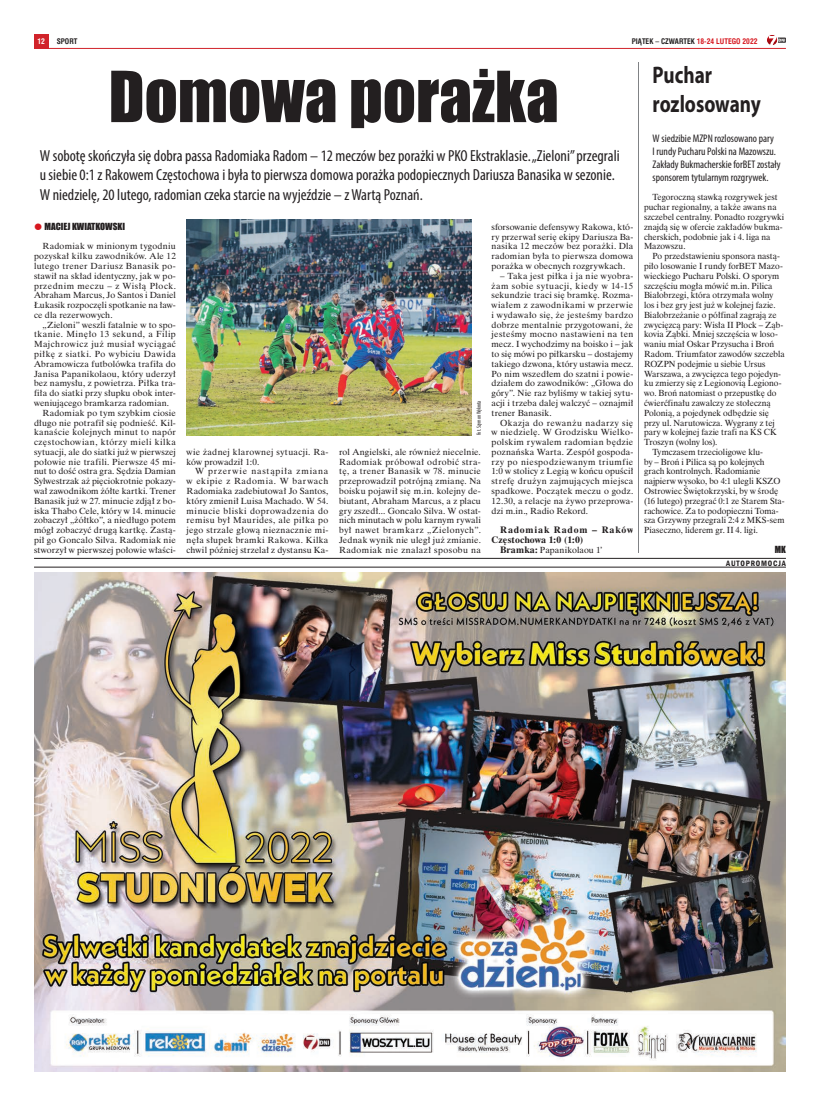
<style>
.page{position:relative;width:820px;height:1106px;background:#fff}
.page>*{position:absolute;margin:0;border:0;box-sizing:border-box;transform-origin:0 0}
.t1{font:65px "Impact";color:#231f20}
.t2{font:700 24px/29.4px "Myriad Pro";color:#231f20;scale:.8 1}
.t3{font:condensed 16px/19.2px "Myriad Pro";color:#231f20}
.t4{font:condensed 11px/13.2px "Myriad Pro";color:#231f20}
.t5{font:9px "Impact CE";color:#231f20}
.t6{font:8.5px/9.8px "Dutch 801 Rm PL";letter-spacing:.01em;color:#231f20;text-align:justify}
.t7{font:8.5px/9.8px "Dutch 801 Rm PL";letter-spacing:.03em;color:#231f20}
.t8{font:8.5px "Dutch 801 Rm PL";letter-spacing:.055em;color:#231f20}
.t9{font:8.5px "Dutch 801 Rm PL";letter-spacing:-.01em;color:#231f20}
.t10{font:8.5px "Dutch 801 Rm PL";letter-spacing:.05em;color:#231f20}
.t11{font:700 8.5px "Dutch 801 Rm PL";letter-spacing:.085em;color:#231f20}
.t12{font:700 8.5px "Dutch 801 Rm PL";letter-spacing:.005em;color:#231f20}
.t13{font:600 condensed 8px "Franklin Gothic";letter-spacing:.1em;color:#231f20}
.t14{font:700 7.5px "Swis 721 Cn PL";color:#231f20}
.t15{font:700 7.5px "Swis 721 Cn PL";color:#fff}
.t16{font:condensed 6px "Myriad Pro";color:#231f20;scale:.9 1}
.s1{color:#d7171f}
.s2{font-weight:700}
</style>
<div class="page">
<div style="left:34px;top:34px;width:14px;height:14px;background:#d1232a"></div>
<hr style="left:34px;top:48px;width:751px;height:1px;background:#d1232a">
<svg style="left:767px;top:35px;width:17px;height:10px"></svg>
<img style="left:186px;top:220px;width:285px;height:215px">
<hr style="left:34px;top:558px;width:751px;height:1px;background:#231f20">
<hr style="left:34px;top:567px;width:751px;height:1px;background:#231f20">
<hr style="left:638px;top:63px;width:1px;height:490px;background:#808285">
<img style="left:34px;top:572px;width:751px;height:499px">
<p class="t15" style="left:37px;top:37px;width:9px">12</p>
<p class="t14" style="left:57px;top:37px;width:22px">SPORT</p>
<p class="t14" style="left:631px;top:37px;width:127px">PIĄTEK – CZWARTEK <span class="s1">18-24 LUTEGO 2022</span></p>
<h1 class="t1" style="left:108px;top:46px;width:451px">Domowa porażka</h1>
<p class="t3" style="left:40px;top:146px;width:581px">W sobotę skończyła się dobra passa Radomiaka Radom – 12 meczów bez porażki w PKO Ekstraklasie. „Zieloni” przegrali u siebie 0:1 z Rakowem Częstochowa i była to pierwsza domowa porażka podopiecznych Dariusza Banasika w sezonie.<br>W niedzielę, 20 lutego, radomian czeka starcie na wyjeździe – z Wartą Poznań.</p>
<p class="t5" style="left:44px;top:221px;width:82px">MACIEJ KWIATKOWSKI</p>
<p class="t6" style="left:34px;top:241px;width:143px;text-indent:9px">Radomiak w minionym tygodniu pozyskał kilku zawodników. Ale 12 lutego trener Dariusz Banasik po&shy;stawił na skład identyczny, jak w po&shy;przednim meczu – z Wisłą Płock.<br>Abraham Marcus, Jo Santos i Daniel Łukasik rozpoczęli spotkanie na ław&shy;ce dla rezerwowych.</p>
<p class="t6" style="left:43px;top:319px;width:135px">„Zieloni” weszli fatalnie w to spo-</p>
<p class="t8" style="left:34px;top:329px;width:143px">tkanie. Minęło 13 sekund, a Filip</p>
<p class="t8" style="left:34px;top:339px;width:143px">Majchrowicz już musiał wyciągać</p>
<p class="t10" style="left:34px;top:348px;width:143px">piłkę z siatki. Po wybiciu Dawida</p>
<p class="t6" style="left:34px;top:359px;width:143px">Abramowicza futbolówka trafiła do</p>
<p class="t6" style="left:34px;top:368px;width:143px">Janisa Papanikolaou, który uderzył</p>
<p class="t6" style="left:34px;top:378px;width:143px">bez namysłu, z powietrza. Piłka tra-</p>
<p class="t6" style="left:34px;top:388px;width:143px">fiła do siatki przy słupku obok inter-</p>
<p class="t6" style="left:34px;top:398px;width:136px">weniującego bramkarza radomian.</p>
<p class="t7" style="left:43px;top:408px;width:135px">Radomiak po tym szybkim ciosie</p>
<p class="t6" style="left:34px;top:417px;width:143px">długo nie potrafił się podnieść. Kil-</p>
<p class="t7" style="left:34px;top:427px;width:143px">kanaście kolejnych minut to napór</p>
<p class="t8" style="left:34px;top:436px;width:143px">częstochowian, którzy mieli kilka</p>
<p class="t6" style="left:34px;top:447px;width:144px">sytuacji, ale do siatki już w pierwszej</p>
<p class="t7" style="left:34px;top:456px;width:143px">połowie nie trafili. Pierwsze 45 mi-</p>
<p class="t6" style="left:34px;top:466px;width:143px">nut to dość ostra gra. Sędzia Damian</p>
<p class="t6" style="left:34px;top:476px;width:143px">Sylwestrzak aż pięciokrotnie pokazy-</p>
<p class="t6" style="left:34px;top:486px;width:143px">wał zawodnikom żółte kartki. Trener</p>
<p class="t6" style="left:34px;top:496px;width:143px">Banasik już w 27. minucie zdjął z bo-</p>
<p class="t6" style="left:34px;top:505px;width:143px">iska Thabo Cele, który w 14. minucie</p>
<p class="t6" style="left:34px;top:515px;width:143px">zobaczył „żółtko”, a niedługo potem</p>
<p class="t6" style="left:34px;top:525px;width:143px">mógł zobaczyć drugą kartkę. Zastą-</p>
<p class="t6" style="left:34px;top:535px;width:143px">pił go Goncalo Silva. Radomiak nie</p>
<p class="t6" style="left:34px;top:545px;width:143px">stworzył w pierwszej połowie właści-</p>
<p class="t7" style="left:186px;top:447px;width:143px">wie żadnej klarownej sytuacji. Ra&shy;ków prowadził 1:0.</p>
<p class="t6" style="left:186px;top:466px;width:143px;text-indent:9px">W przerwie nastąpiła zmiana w ekipie z Radomia. W barwach Radomiaka zadebiutował Jo Santos, który zmienił Luisa Machado. W 54. minucie bliski doprowadzenia do remisu był Maurides, ale piłka po jego strzale głową nieznacznie mi&shy;nęła słupek bramki Rakowa. Kilka chwil później strzelał z dystansu Ka-</p>
<p class="t16" style="left:475px;top:435px;width:40px;rotate:-90deg">Fot. Szymon Wykrota</p>
<p class="t6" style="left:339px;top:447px;width:143px">rol Angielski, ale również niecelnie.<br>Radomiak próbował odrobić stra&shy;tę, a trener Banasik w 78. minucie przeprowadził potrójną zmianę. Na boisku pojawił się m.in. kolejny de&shy;biutant, Abraham Marcus, a z placu gry zszedł... Goncalo Silva. W ostat&shy;nich minutach w polu karnym rywali był nawet bramkarz „Zielonych”.<br>Jednak wynik nie uległ już zmianie.<br>Radomiak nie znalazł sposobu na</p>
<p class="t6" style="left:491px;top:222px;width:143px">sforsowanie defensywy Rakowa, któ&shy;ry przerwał serię ekipy Dariusza Ba&shy;nasika 12 meczów bez porażki. Dla radomian była to pierwsza domowa porażka w obecnych rozgrywkach.</p>
<p class="t6" style="left:491px;top:271px;width:143px;text-indent:9px">– Taka jest piłka i ja nie wyobra&shy;żam sobie sytuacji, kiedy w 14-15 sekundzie traci się bramkę. Rozma&shy;wiałem z zawodnikami w przerwie i wydawało się, że jesteśmy bardzo dobrze mentalnie przygotowani, że jesteśmy mocno nastawieni na ten mecz. I wychodzimy na boisko i – jak to się mówi po piłkarsku – dostajemy takiego dzwona, który ustawia mecz.<br>Po nim wszedłem do szatni i powie&shy;działem do zawodników: „Głowa do góry”. Nie raz byliśmy w takiej sytu&shy;acji i trzeba dalej walczyć – oznajmił trener Banasik.</p>
<p class="t6" style="left:491px;top:417px;width:143px;text-indent:9px">Okazja do rewanżu nadarzy się w niedzielę. W Grodzisku Wielko&shy;polskim rywalem radomian będzie poznańska Warta. Zespół gospoda&shy;rzy po niespodziewanym triumfie 1:0 w stolicy z Legią w końcu opuścił strefę drużyn zajmujących miejsca spadkowe. Początek meczu o godz.<br>12.30, a relacje na żywo przeprowa&shy;dzi m.in., Radio Rekord.</p>
<p class="t11" style="left:500px;top:524px;width:135px">Radomiak Radom – Raków</p>
<p class="t12" style="left:491px;top:534px;width:93px">Częstochowa 1:0 (1:0)</p>
<p class="t6" style="left:500px;top:545px;width:104px"><span class="s2">Bramka:</span> Papanikolaou 1’</p>
<h2 class="t2" style="left:652px;top:59px;width:137px">Puchar rozlosowany</h2>
<p class="t4" style="left:652px;top:131px;width:129px">W siedzibie MZPN rozlosowano pary<br>I rundy Pucharu Polski na Mazowszu.<br>Zakłady Bukmacherskie forBET zostały sponsorem tytularnym rozgrywek.</p>
<p class="t6" style="left:643px;top:192px;width:142px;text-align:left;text-indent:9px">Tegoroczną stawką rozgrywek jest puchar regionalny, a także awans na szczebel centralny. Ponadto rozgrywki znajdą się w ofercie zakładów bukma&shy;cherskich, podobnie jak i 4. liga na<br>Mazowszu.</p>
<p class="t6" style="left:652px;top:251px;width:129px">Po przedstawieniu sponsora nastą-</p>
<p class="t6" style="left:643px;top:261px;width:140px">piło losowanie I rundy forBET Mazo-</p>
<p class="t6" style="left:643px;top:271px;width:137px">wieckiego Pucharu Polski. O sporym</p>
<p class="t6" style="left:643px;top:280px;width:130px">szczęściu mogła mówić m.in. Pilica</p>
<p class="t6" style="left:643px;top:290px;width:131px">Białobrzegi, która otrzymała wolny</p>
<p class="t9" style="left:643px;top:299px;width:133px">los i bez gry jest już w kolejnej fazie.</p>
<p class="t6" style="left:643px;top:310px;width:134px">Białobrzeżanie o półfinał zagrają ze</p>
<p class="t6" style="left:643px;top:319px;width:141px">zwycięzcą pary: Wisła II Płock – Ząb-</p>
<p class="t6" style="left:643px;top:329px;width:135px">kovia Ząbki. Mniej szczęścia w loso-</p>
<p class="t6" style="left:643px;top:339px;width:132px">waniu miał Oskar Przysucha i Broń</p>
<p class="t6" style="left:643px;top:349px;width:142px">Radom. Triumfator zawodów szczebla</p>
<p class="t6" style="left:643px;top:359px;width:123px">ROZPN podejmie u siebie Ursus</p>
<p class="t6" style="left:643px;top:368px;width:138px">Warszawa, a zwycięzca tego pojedyn-</p>
<p class="t9" style="left:643px;top:378px;width:139px">ku zmierzy się z Legionovią Legiono-</p>
<p class="t6" style="left:643px;top:388px;width:134px">wo. Broń natomiast o przepustkę do</p>
<p class="t6" style="left:643px;top:398px;width:128px">ćwierćfinału zawalczy ze stołeczną</p>
<p class="t6" style="left:643px;top:408px;width:126px">Polonią, a pojedynek odbędzie się</p>
<p class="t6" style="left:643px;top:417px;width:133px">przy ul. Narutowicza. Wygrany z tej</p>
<p class="t6" style="left:643px;top:427px;width:134px">pary w kolejnej fazie trafi na KS CK</p>
<p class="t6" style="left:643px;top:437px;width:75px">Troszyn (wolny los).</p>
<p class="t6" style="left:652px;top:447px;width:112px">Tymczasem trzecioligowe klu-</p>
<p class="t6" style="left:643px;top:456px;width:122px">by – Broń i Pilica są po kolejnych</p>
<p class="t6" style="left:643px;top:466px;width:118px">grach kontrolnych. Radomianie</p>
<p class="t6" style="left:643px;top:476px;width:138px">najpierw wysoko, bo 4:1 ulegli KSZO</p>
<p class="t6" style="left:643px;top:486px;width:136px">Ostrowiec Świętokrzyski, by w środę</p>
<p class="t6" style="left:643px;top:496px;width:142px">(16 lutego) przegrać 0:1 ze Starem Sta-</p>
<p class="t6" style="left:643px;top:505px;width:136px">rachowice. Za to podopieczni Toma-</p>
<p class="t6" style="left:643px;top:515px;width:142px">sza Grzywny przegrali 2:4 z MKS-sem</p>
<p class="t6" style="left:643px;top:525px;width:115px">Piaseczno, liderem gr. II 4. ligi.</p>
<p class="t5" style="left:774px;top:543px;width:12px">MK</p>
<p class="t13" style="left:726px;top:557px;width:61px">AUTOPROMOCJA</p>
</div>
